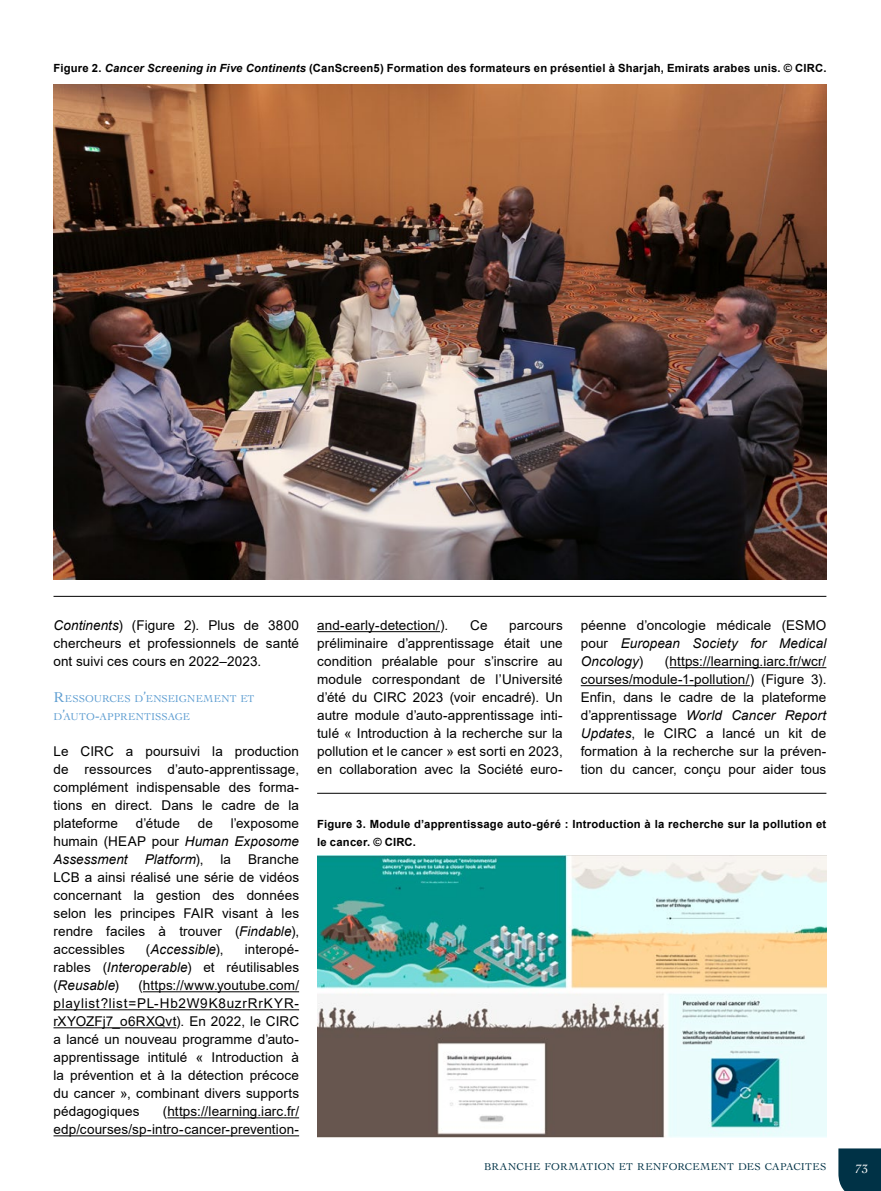
<style>
.page{position:relative;width:881px;height:1191px;background:#fff}
.page>*{position:absolute;margin:0;border:0;box-sizing:border-box;transform-origin:0 0}
.t1{font:13.5px/18px "Arial";letter-spacing:.01em;color:#000;text-align:justify}
.t2{font:italic 13.5px "Arial";letter-spacing:.005em;color:#000}
.t3{font:12.75px "Cochin LT Std";color:#fff}
.t4{font:700 11.25px/18px "Arial";letter-spacing:.02em;color:#000}
.t5{font:10.5px/18px "Cochin LT Std";letter-spacing:.01em;color:#5d9dd1}
.t6{font:10.5px "Cochin LT Std";letter-spacing:.02em;color:#003246}
.s1{font-style:italic}
.s2{font-size:15px}
.s3{font-style:normal}
</style>
<div class="page">
<div style="left:838px;top:1148px;width:42px;height:43px;background:#003246"></div>
<hr style="left:143px;top:991px;width:156px;height:1px;background:#000">
<hr style="left:53px;top:1009px;width:246px;height:1px;background:#000">
<hr style="left:53px;top:1027px;width:123px;height:1px;background:#000">
<hr style="left:167px;top:1117px;width:132px;height:1px;background:#000">
<hr style="left:53px;top:1135px;width:246px;height:1px;background:#000">
<img style="left:53px;top:84px;width:773px;height:495px">
<hr style="left:53px;top:596px;width:773px;height:1px;background:#000">
<hr style="left:317px;top:631px;width:123px;height:1px;background:#000">
<hr style="left:669px;top:667px;width:157px;height:1px;background:#000">
<hr style="left:580px;top:685px;width:169px;height:1px;background:#000">
<img style="left:317px;top:855px;width:509px;height:282px">
<hr style="left:317px;top:793px;width:509px;height:1px;background:#000">
<p class="t4" style="left:53px;top:59px;width:774px">Figure 2. <span class="s1">Cancer Screening in Five Continents</span> (CanScreen5) Formation des formateurs en présentiel à Sharjah, Emirats arabes unis. © CIRC.</p>
<p class="t1" style="left:53px;top:616px;width:247px"><span class="s1">Continents</span>) (Figure 2). Plus de 3800 chercheurs et professionnels de santé ont suivi ces cours en 2022–2023.</p>
<p class="t5" style="left:53px;top:690px;width:202px"><span class="s2">R</span>ESSOURCES D<span class="s2">’</span>ENSEIGNEMENT ET<br>D<span class="s2">’</span>AUTO<span class="s2">-</span>APPRENTISSAGE</p>
<p class="t1" style="left:53px;top:742px;width:247px">Le CIRC a poursuivi la production de ressources d’auto-apprentissage, complément indispensable des forma&shy;tions en direct. Dans le cadre de la plateforme</p>
<p class="t1" style="left:53px;top:814px;width:247px;text-indent:177px">l’exposome humain (HEAP pour <span class="s1">Human Exposome Assessment</span></p>
<p class="t1" style="left:136px;top:814px;width:45px">d’étude</p>
<p class="t1" style="left:198px;top:814px;width:17px">de</p>
<p class="t2" style="left:145px;top:851px;width:60px">Platform<span class="s3">),</span></p>
<p class="t1" style="left:220px;top:850px;width:12px">la</p>
<p class="t1" style="left:53px;top:850px;width:247px;text-indent:194px">Branche LCB a ainsi réalisé une série de vidéos concernant la gestion des données selon les principes FAIR visant à les rendre faciles à trouver (<span class="s1">Findable</span>), accessibles</p>
<p class="t2" style="left:146px;top:940px;width:79px"><span class="s3">(</span>Accessible<span class="s3">),</span></p>
<p class="t1" style="left:53px;top:940px;width:247px;text-indent:191px">interopé&shy;rables (<span class="s1">Interoperable</span>) et réutilisables (<span class="s1">Reusable</span>)</p>
<p class="t1" style="left:53px;top:976px;width:247px;text-indent:85px">(https://www.youtube.com/ playlist?list=PL-Hb2W9K8uzrRrKYR&shy;rXYOZFj7_o6RXQvt). En 2022, le CIRC a lancé un nouveau programme d’auto&shy;apprentissage intitulé « Introduction à la prévention et à la détection précoce du cancer », combinant divers supports pédagogiques</p>
<p class="t1" style="left:53px;top:1102px;width:247px;text-align:right">(https://learning.iarc.fr/ edp/courses/sp-intro-cancer-prevention-</p>
<p class="t1" style="left:317px;top:616px;width:247px;text-indent:192px">parcours préliminaire d’apprentissage était une condition préalable pour s’inscrire au module correspondant de l’Université d’été du CIRC 2023 (voir encadré). Un autre module d’auto-apprentissage inti&shy;tulé « Introduction à la recherche sur la pollution et le cancer » est sorti en 2023, en collaboration avec la Société euro-</p>
<p class="t1" style="left:580px;top:616px;width:247px">péenne d’oncologie médicale (ESMO pour <span class="s1">European Society for Medical Oncology</span>)</p>
<p class="t1" style="left:317px;top:616px;width:133px">and-early-detection/).</p>
<p class="t1" style="left:470px;top:616px;width:19px">Ce</p>
<p class="t1" style="left:580px;top:652px;width:247px;text-indent:84px">(https://learning.iarc.fr/wcr/ courses/module-1-pollution/) (Figure 3).<br>Enfin, dans le cadre de la plateforme d’apprentissage <span class="s1">World Cancer Report Updates</span>, le CIRC a lancé un kit de formation à la recherche sur la préven&shy;tion du cancer, conçu pour aider tous</p>
<p class="t4" style="left:317px;top:815px;width:510px">Figure 3. Module d’apprentissage auto-géré : Introduction à la recherche sur la pollution et le cancer. © CIRC.</p>
<p class="t6" style="left:484px;top:1161px;width:343px">BRANCHE FORMATION ET RENFORCEMENT DES CAPACITES</p>
<p class="t3" style="left:855px;top:1161px;width:14px">73</p>
</div>
